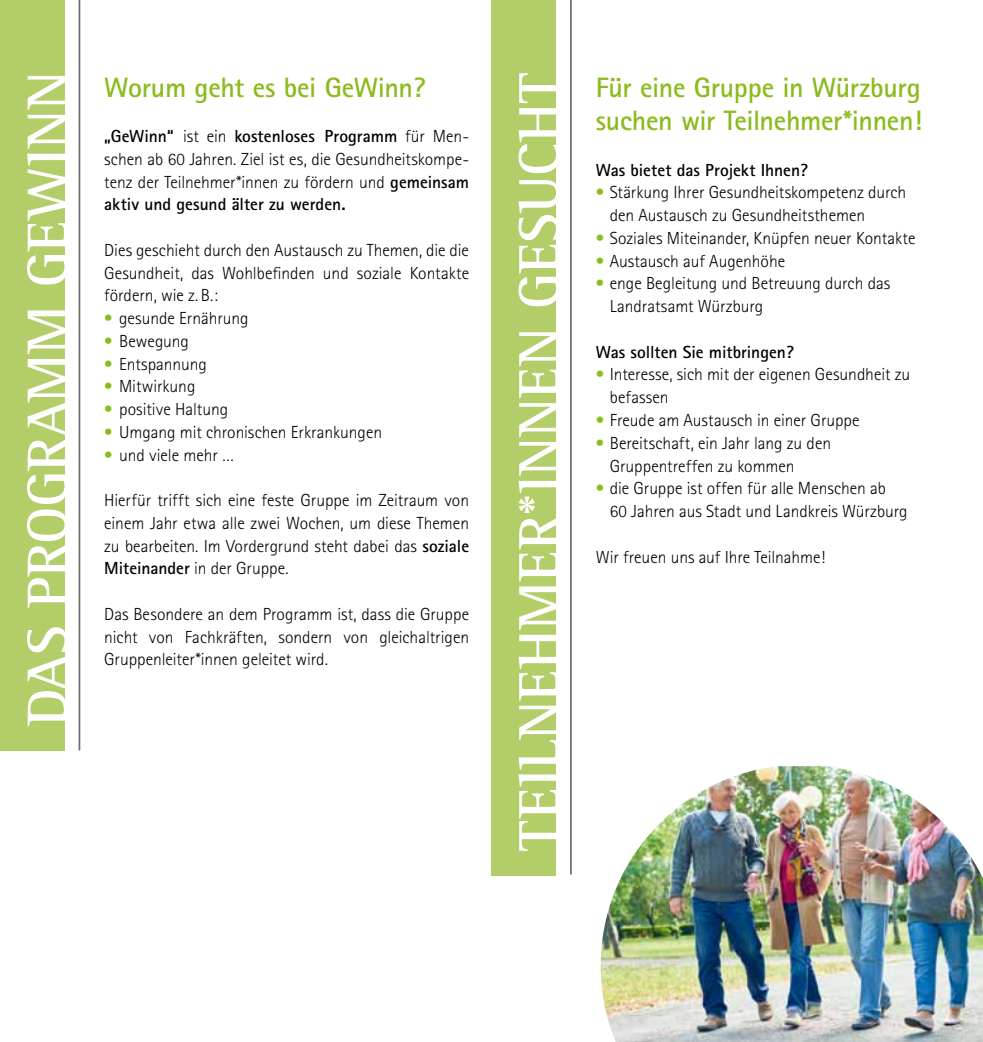
<style>
.page{position:relative;width:983px;height:1042px;background:#fff}
.page>*{position:absolute;margin:0;border:0;box-sizing:border-box;transform-origin:0 0}
.t1{font:700 57.75px "Rotis Semi Serif";letter-spacing:-.005em;color:#fff}
.t2{font:700 28px/33.6px "Rotis Sans Serif";letter-spacing:-.015em;color:#8bbb1d}
.t3{font:300 17.5px/22.8px "Rotis Sans Serif";letter-spacing:-.005em;color:#000}
.t4{font:700 17.5px "Rotis Sans Serif";letter-spacing:-.005em;color:#000}
.s1{font-weight:700}
.s2{color:#8bbb1d}
</style>
<div class="page">
<img style="left:600px;top:766px;width:382px;height:276px">
<div style="left:491px;top:0;width:65px;height:876px;background:#b3ce69"></div>
<hr style="left:570px;top:0;width:1px;height:874px;background:#6e6e6e">
<div style="left:0;top:0;width:64px;height:750px;background:#b3ce69"></div>
<hr style="left:78px;top:0;width:2px;height:750px;background:#6e6e6e">
<h1 class="t1" style="left:13px;top:725px;width:651px;rotate:-90deg">Das Programm GeWinn</h1>
<h2 class="t2" style="left:104px;top:70px;width:322px">Worum geht es bei GeWinn?</h2>
<p class="t3" style="left:104px;top:125px;width:366px;text-align:justify"><span class="s1">„GeWinn“</span> ist ein <span class="s1">kostenloses Programm</span> für Men&shy;schen ab 60 Jahren. Ziel ist es, die Gesundheitskompe&shy;tenz der Teilnehmer*innen zu fördern und <span class="s1">gemeinsam aktiv und gesund älter zu werden.</span></p>
<p class="t3" style="left:104px;top:239px;width:366px;text-align:justify">Dies geschieht durch den Austausch zu Themen, die die Gesundheit, das Wohlbefinden und soziale Kontakte fördern, wie z. B.:</p>
<p class="t3" style="left:104px;top:307px;width:146px"><span class="s2">•</span> gesunde Ernährung</p>
<p class="t3" style="left:104px;top:330px;width:86px"><span class="s2">•</span> Bewegung</p>
<p class="t3" style="left:104px;top:352px;width:104px"><span class="s2">•</span> Entspannung</p>
<p class="t3" style="left:104px;top:375px;width:93px"><span class="s2">•</span> Mitwirkung</p>
<p class="t3" style="left:104px;top:398px;width:125px"><span class="s2">•</span> positive Haltung</p>
<p class="t3" style="left:104px;top:421px;width:279px"><span class="s2">•</span> Umgang mit chronischen Erkrankungen</p>
<p class="t3" style="left:104px;top:443px;width:131px"><span class="s2">•</span> und viele mehr …</p>
<p class="t3" style="left:104px;top:489px;width:366px;text-align:justify">Hierfür trifft sich eine feste Gruppe im Zeitraum von einem Jahr etwa alle zwei Wochen, um diese Themen zu bearbeiten. Im Vordergrund steht dabei das <span class="s1">soziale Miteinander</span> in der Gruppe.</p>
<p class="t3" style="left:104px;top:603px;width:366px;text-align:justify">Das Besondere an dem Programm ist, dass die Gruppe nicht von Fachkräften, sondern von gleichaltrigen Gruppenleiter*innen geleitet wird.</p>
<h1 class="t1" style="left:504px;top:851px;width:780px;rotate:-90deg">Teilnehmer*innen Gesucht</h1>
<h2 class="t2" style="left:595px;top:70px;width:328px">Für eine Gruppe in Würzburg suchen wir Teilnehmer*innen!</h2>
<p class="t4" style="left:595px;top:159px;width:214px">Was bietet das Projekt Ihnen?</p>
<p class="t3" style="left:609px;top:181px;width:298px;text-indent:-14px"><span class="s2">•</span> Stärkung Ihrer Gesundheitskompetenz durch den Austausch zu Gesundheitsthemen</p>
<p class="t3" style="left:595px;top:227px;width:321px"><span class="s2">•</span> Soziales Miteinander, Knüpfen neuer Kontakte</p>
<p class="t3" style="left:595px;top:249px;width:191px"><span class="s2">•</span> Austausch auf Augenhöhe</p>
<p class="t3" style="left:609px;top:272px;width:282px;text-indent:-14px"><span class="s2">•</span> enge Begleitung und Betreuung durch das<br>Landratsamt Würzburg</p>
<p class="t4" style="left:595px;top:341px;width:199px">Was sollten Sie mitbringen?</p>
<p class="t3" style="left:609px;top:363px;width:302px;text-indent:-14px"><span class="s2">•</span> Interesse, sich mit der eigenen Gesundheit zu befassen</p>
<p class="t3" style="left:595px;top:409px;width:265px"><span class="s2">•</span> Freude am Austausch in einer Gruppe</p>
<p class="t3" style="left:609px;top:431px;width:223px;text-indent:-14px"><span class="s2">•</span> Bereitschaft, ein Jahr lang zu den<br>Gruppentreffen zu kommen</p>
<p class="t3" style="left:609px;top:477px;width:299px;text-indent:-14px"><span class="s2">•</span> die Gruppe ist offen für alle Menschen ab<br>60 Jahren aus Stadt und Landkreis Würzburg</p>
<p class="t3" style="left:595px;top:545px;width:231px">Wir freuen uns auf Ihre Teilnahme!</p>
</div>
